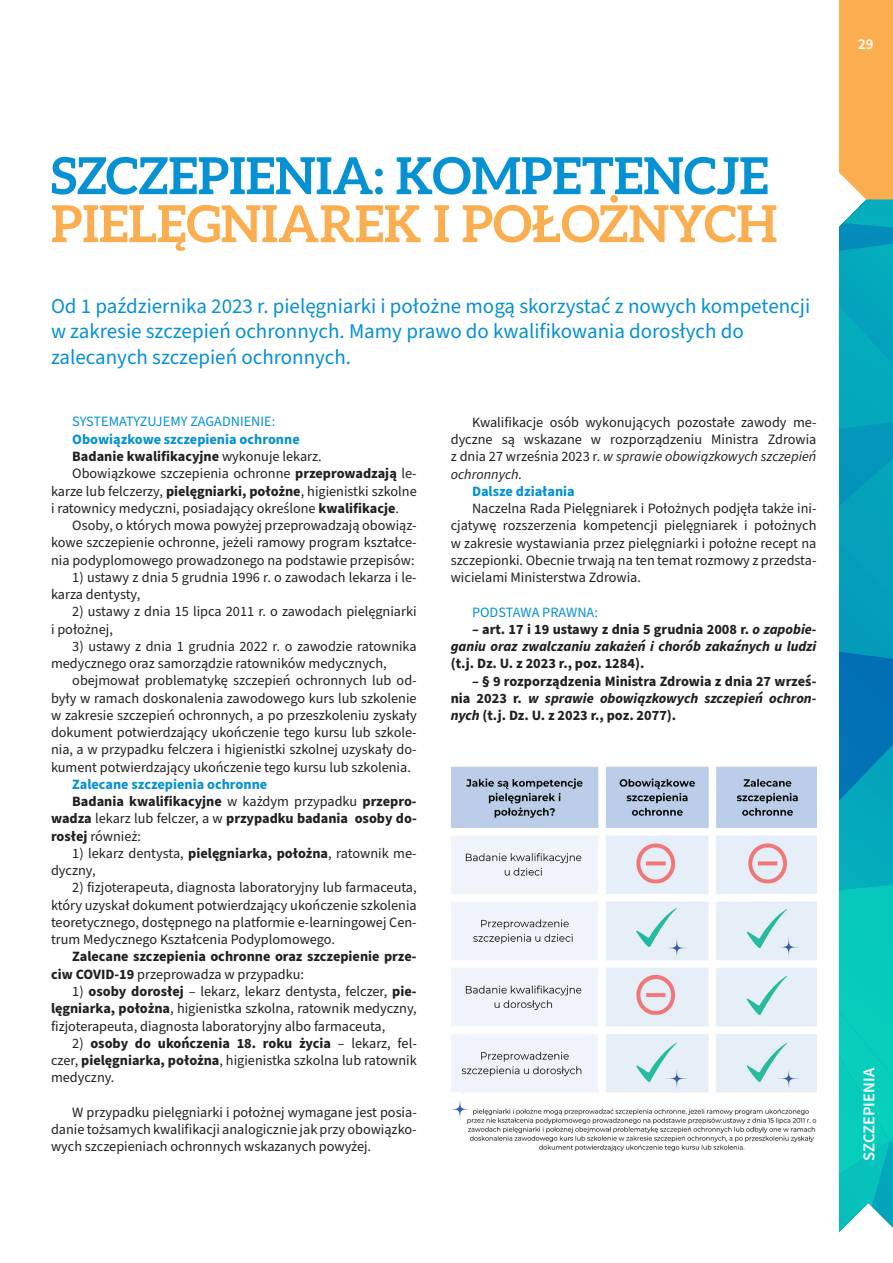
<style>
.page{position:relative;width:893px;height:1263px;background:#fff}
.page>*{position:absolute;margin:0;border:0;box-sizing:border-box;transform-origin:0 0}
.t1{font:700 51px "Aleo";color:#0691d2}
.t2{font:700 51px "Aleo";color:#faae4f}
.t3{font:21px/25.5px "Source Sans Pro";color:#0691d2}
.t4{font:600 16.5px "Source Sans Pro";color:#fff}
.t5{font:600 15px "Source Sans Pro";color:#fff}
.t6{font:14.25px/17.2px "Source Sans Pro";color:#231f20;text-align:justify}
.t7{font:700 14.25px/17.2px "Source Sans Pro";color:#231f20}
.t8{font:italic 700 14.25px/17.2px "Source Sans Pro";color:#231f20;text-align:right}
.t9{font:700 14.25px "Source Sans Pro";color:#0691d2}
.t10{font:14.25px "Source Sans Pro";color:#0691d2}
.s1{font-weight:400}
.s2{font-weight:700}
.s3{font-style:italic}
.s4{font-style:normal}
</style>
<div class="page">
<svg style="left:839px;top:0;width:54px;height:1233px;background:#31abab"></svg>
<img style="left:452px;top:1100px;width:365px;height:52px">
<img style="left:451px;top:766px;width:365px;height:328px">
<p class="t5" style="left:858px;top:34px;width:17px">29</p>
<h1 class="t1" style="left:51px;top:146px;width:719px">SZCZEPIENIA: KOMPETENCJE</h1>
<h1 class="t2" style="left:51px;top:194px;width:728px">PIELĘGNIAREK I POŁOŻNYCH</h1>
<h2 class="t3" style="left:51px;top:294px;width:761px">Od 1 października 2023 r. pielęgniarki i położne mogą skorzystać z nowych kompetencji w zakresie szczepień ochronnych. Mamy prawo do kwalifikowania dorosłych do zalecanych szczepień ochronnych.</h2>
<p class="t10" style="left:72px;top:412px;width:204px">SYSTEMATYZUJEMY ZAGADNIENIE:</p>
<p class="t9" style="left:72px;top:429px;width:229px">Obowiązkowe szczepienia ochronne</p>
<p class="t7" style="left:72px;top:448px;width:251px">Badanie kwalifikacyjne <span class="s1">wykonuje lekarz.</span></p>
<p class="t6" style="left:72px;top:465px;width:346px">Obowiązkowe szczepienia ochronne <span class="s2">przeprowadzają</span> le-</p>
<p class="t6" style="left:51px;top:483px;width:367px">karze lub felczerzy, <span class="s2">pielęgniarki, położne</span>, higienistki szkolne</p>
<p class="t6" style="left:51px;top:500px;width:349px">i ratownicy medyczni, posiadający określone <span class="s2">kwalifikacje</span>.</p>
<p class="t6" style="left:72px;top:517px;width:346px">Osoby, o których mowa powyżej przeprowadzają obowiąz-</p>
<p class="t6" style="left:51px;top:534px;width:367px">kowe szczepienie ochronne, jeżeli ramowy program kształce-</p>
<p class="t6" style="left:51px;top:552px;width:365px">nia podyplomowego prowadzonego na podstawie przepisów:</p>
<p class="t6" style="left:51px;top:569px;width:367px;text-indent:21px">1) ustawy z dnia 5 grudnia 1996 r. o zawodach lekarza i le&shy;karza dentysty,</p>
<p class="t6" style="left:51px;top:603px;width:367px;text-indent:21px">2) ustawy z dnia 15 lipca 2011 r. o zawodach pielęgniarki i położnej,</p>
<p class="t6" style="left:51px;top:638px;width:367px;text-indent:21px">3) ustawy z dnia 1 grudnia 2022 r. o zawodzie ratownika medycznego oraz samorządzie ratowników medycznych,</p>
<p class="t6" style="left:51px;top:672px;width:367px;text-indent:21px">obejmował problematykę szczepień ochronnych lub od&shy;były w ramach doskonalenia zawodowego kurs lub szkolenie w zakresie szczepień ochronnych, a po przeszkoleniu zyskały dokument potwierdzający ukończenie tego kursu lub szkole&shy;nia, a w przypadku felczera i higienistki szkolnej uzyskały do&shy;kument potwierdzający ukończenie tego kursu lub szkolenia.</p>
<p class="t9" style="left:72px;top:774px;width:196px">Zalecane szczepienia ochronne</p>
<p class="t7" style="left:72px;top:793px;width:346px">Badania kwalifikacyjne <span class="s1">w każdym przypadku</span> przepro-</p>
<p class="t7" style="left:51px;top:810px;width:367px">wadza <span class="s1">lekarz lub felczer, a w</span> przypadku badania osoby do-</p>
<p class="t6" style="left:51px;top:828px;width:92px"><span class="s2">rosłej</span> również:</p>
<p class="t6" style="left:51px;top:845px;width:367px;text-indent:21px">1) lekarz dentysta, <span class="s2">pielęgniarka, położna</span>, ratownik me&shy;dyczny,</p>
<p class="t6" style="left:51px;top:879px;width:367px;text-indent:21px">2) fizjoterapeuta, diagnosta laboratoryjny lub farmaceuta, który uzyskał dokument potwierdzający ukończenie szkolenia teoretycznego, dostępnego na platformie e-learningowej Cen&shy;trum Medycznego Kształcenia Podyplomowego.</p>
<p class="t7" style="left:51px;top:948px;width:367px;text-indent:21px">Zalecane szczepienia ochronne oraz szczepienie prze&shy;ciw COVID-19 <span class="s1">przeprowadza w przypadku:</span></p>
<p class="t6" style="left:51px;top:983px;width:367px;text-indent:21px">1) <span class="s2">osoby dorosłej</span> – lekarz, lekarz dentysta, felczer, <span class="s2">pie&shy;lęgniarka, położna</span>, higienistka szkolna, ratownik medyczny, fizjoterapeuta, diagnosta laboratoryjny albo farmaceuta,</p>
<p class="t6" style="left:51px;top:1035px;width:367px;text-indent:21px">2) <span class="s2">osoby do ukończenia 18. roku życia</span> – lekarz, fel&shy;czer, <span class="s2">pielęgniarka, położna</span>, higienistka szkolna lub ratownik medyczny.</p>
<p class="t6" style="left:51px;top:1104px;width:367px;text-indent:21px">W przypadku pielęgniarki i położnej wymagane jest posia&shy;danie tożsamych kwalifikacji analogicznie jak przy obowiązko&shy;wych szczepieniach ochronnych wskazanych powyżej.</p>
<p class="t6" style="left:451px;top:414px;width:367px;text-indent:21px">Kwalifikacje osób wykonujących pozostałe zawody me&shy;dyczne są wskazane w rozporządzeniu Ministra Zdrowia z dnia 27 września 2023 r. <span class="s3">w sprawie obowiązkowych szczepień ochronnych.</span></p>
<p class="t9" style="left:472px;top:481px;width:104px">Dalsze działania</p>
<p class="t6" style="left:451px;top:500px;width:367px;text-indent:21px">Naczelna Rada Pielęgniarek i Położnych podjęła także ini&shy;cjatywę rozszerzenia kompetencji pielęgniarek i położnych w zakresie wystawiania przez pielęgniarki i położne recept na szczepionki. Obecnie trwają na ten temat rozmowy z przedsta&shy;wicielami Ministerstwa Zdrowia.</p>
<p class="t10" style="left:472px;top:602px;width:127px">PODSTAWA PRAWNA:</p>
<p class="t8" style="left:451px;top:621px;width:367px"><span class="s4">– art. 17 i 19 ustawy z dnia 5 grudnia 2008 r.</span> o zapobie&shy;ganiu oraz zwalczaniu zakażeń i chorób zakaźnych u ludzi</p>
<p class="t7" style="left:451px;top:655px;width:195px">(t.j. Dz. U. z 2023 r., poz. 1284).</p>
<p class="t7" style="left:451px;top:673px;width:367px;text-align:justify;text-indent:21px">– § 9 rozporządzenia Ministra Zdrowia z dnia 27 wrześ&shy;nia 2023 r. <span class="s3">w sprawie obowiązkowych szczepień ochron&shy;nych</span> (t.j. Dz. U. z 2023 r., poz. 2077).</p>
<p class="t4" style="left:858px;top:1161px;width:94px;rotate:-90deg">SZCZEPIENIA</p>
</div>
